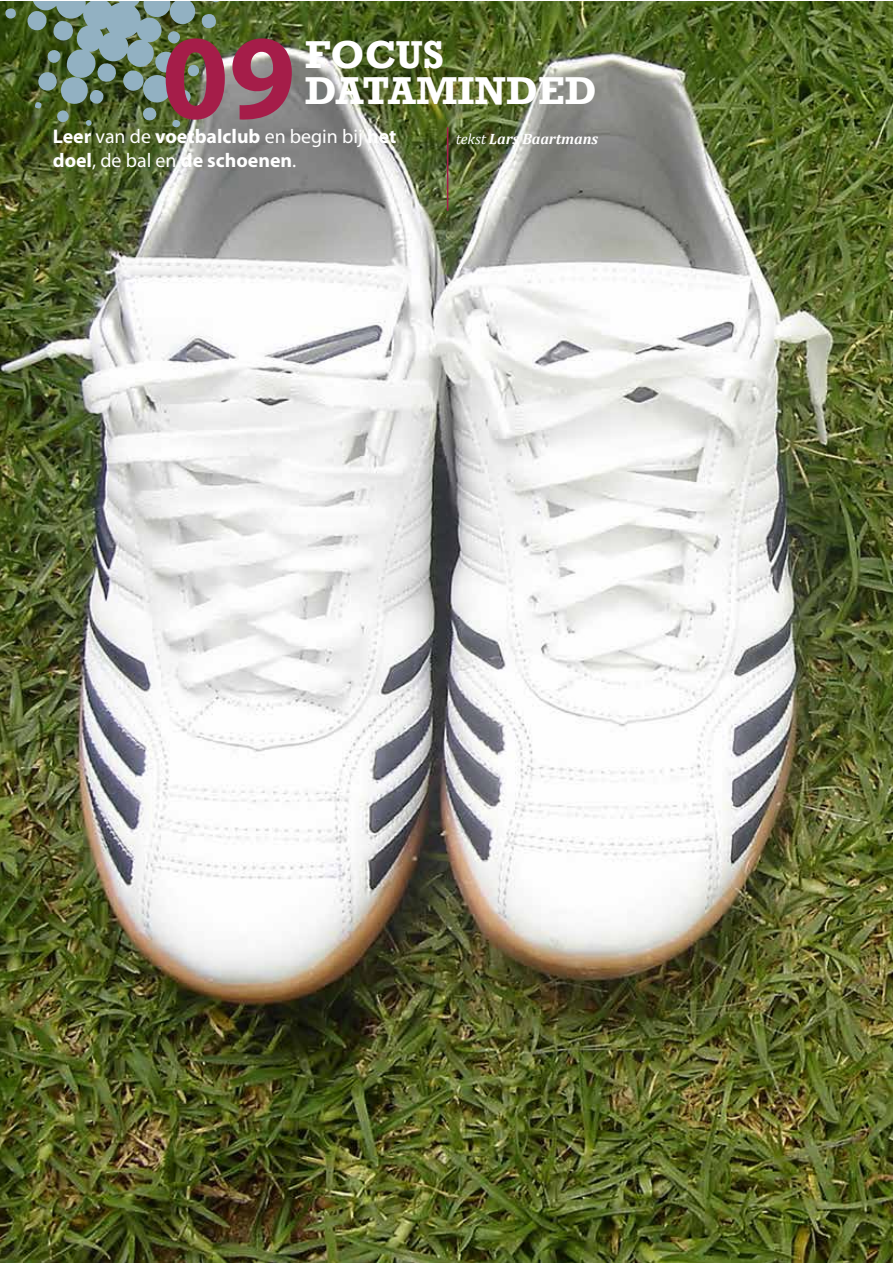
<style>
.page{position:relative;width:893px;height:1263px;background:#fff}
.page>*{position:absolute;margin:0;border:0;box-sizing:border-box;transform-origin:0 0}
.t1{font:700 120.9px "Myriad Pro";color:#a51d49}
.t2{font:700 39.9px/36px "Rockwell";color:#fff}
.t3{font:700 19.8px "Myriad Pro";color:#fff}
.t4{font:italic 700 15px "Cambria";color:#fff}
.s1{font-weight:400}
</style>
<div class="page">
<img style="left:0;top:1px;width:892px;height:1262px">
<hr style="left:447px;top:127px;width:1px;height:84px;background:#a51d49">
<svg style="left:5px;top:1px;width:218px;height:127px;background:#657b60"></svg>
<h1 class="t1" style="left:162px;top:10px;width:136px">09</h1>
<h2 class="t2" style="left:305px;top:36px;width:293px">FOCUS<br>DATAMINDED</h2>
<p class="t3" style="left:53px;top:126px;width:345px">Leer <span class="s1">van de</span> voetbalclub <span class="s1">en begin bij</span> het</p>
<p class="t3" style="left:53px;top:149px;width:245px">doel<span class="s1">, de bal en</span> de schoenen<span class="s1">.</span></p>
<p class="t4" style="left:456px;top:130px;width:144px"><span class="s1">tekst</span> Lars Baartmans</p>
</div>
